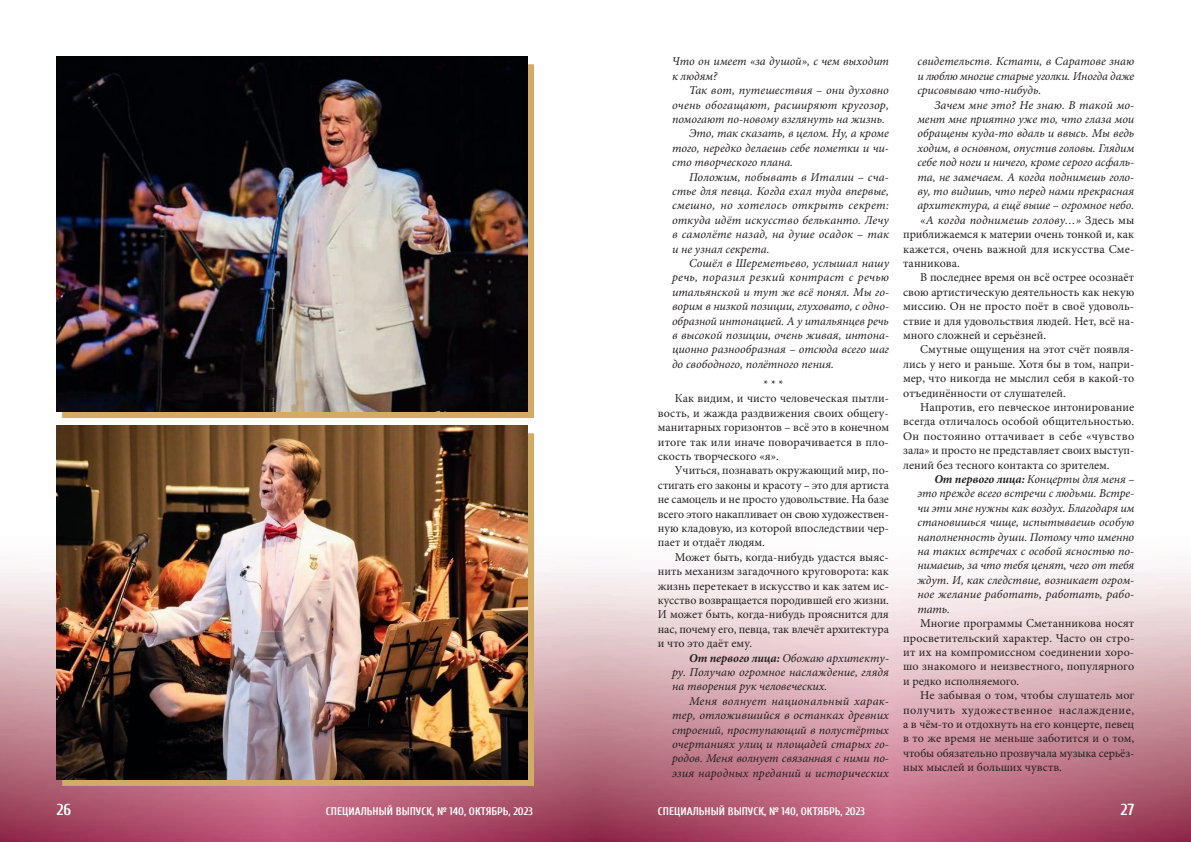
<style>
.page{position:relative;width:1191px;height:842px;background:#fff}
.page>*{position:absolute;margin:0;border:0;box-sizing:border-box;transform-origin:0 0}
.t1{font:700 16px "Cuprum";color:#fff}
.t2{font:italic 12px/14.4px "Minion Pro";color:#231f20}
.t3{font:12px/14.4px "Minion Pro";color:#231f20;text-align:justify}
.t4{font:italic 12px "Minion Pro";letter-spacing:.025em;color:#231f20}
.t5{font:12px "Minion Pro";letter-spacing:.025em;color:#231f20}
.t6{font:italic 12px "Minion Pro";letter-spacing:.02em;color:#231f20}
.t7{font:700 11px "Cuprum";color:#fff}
.s1{font-weight:700}
.s2{font-style:normal}
</style>
<div class="page">
<img style="left:0;top:771px;width:595px;height:71px">
<img style="left:0;top:522px;width:57px;height:249px">
<img style="left:533px;top:522px;width:62px;height:249px">
<img style="left:595px;top:565px;width:596px;height:277px">
<img style="left:62px;top:65px;width:471px;height:352px">
<img style="left:57px;top:57px;width:470px;height:354px">
<img style="left:62px;top:433px;width:471px;height:353px">
<img style="left:57px;top:425px;width:470px;height:355px">
<p class="t2" style="left:672px;top:54px;width:218px">Что он имеет «за душой», с чем выходит к людям?</p>
<p class="t2" style="left:689px;top:83px;width:201px">Так вот, путешествия – они духовно</p>
<p class="t2" style="left:672px;top:98px;width:218px">очень обогащают, расширяют кругозор,</p>
<p class="t2" style="left:672px;top:112px;width:214px">помогают по-новому взглянуть на жизнь.</p>
<p class="t2" style="left:689px;top:126px;width:201px">Это, так сказать, в целом. Ну, а кроме</p>
<p class="t2" style="left:672px;top:141px;width:218px">того, нередко делаешь себе пометки и чи-</p>
<p class="t2" style="left:672px;top:155px;width:122px">сто творческого плана.</p>
<p class="t2" style="left:689px;top:170px;width:201px">Положим, побывать в Италии – сча-</p>
<p class="t2" style="left:672px;top:184px;width:218px">стье для певца. Когда ехал туда впервые,</p>
<p class="t4" style="left:672px;top:197px;width:218px">смешно, но хотелось открыть секрет:</p>
<p class="t2" style="left:672px;top:213px;width:218px">откуда идёт искусство бельканто. Лечу</p>
<p class="t2" style="left:672px;top:227px;width:218px">в самолёте назад, на душе осадок – так</p>
<p class="t2" style="left:672px;top:242px;width:99px">и не узнал секрета.</p>
<p class="t2" style="left:689px;top:256px;width:201px">Сошёл в Шереметьево, услышал нашу</p>
<p class="t6" style="left:672px;top:269px;width:218px">речь, поразил резкий контраст с речью</p>
<p class="t2" style="left:672px;top:285px;width:218px">итальянской и тут же всё понял. Мы го-</p>
<p class="t2" style="left:672px;top:299px;width:218px">ворим в низкой позиции, глуховато, с одно-</p>
<p class="t2" style="left:672px;top:314px;width:218px">образной интонацией. А у итальянцев речь</p>
<p class="t2" style="left:672px;top:328px;width:218px">в высокой позиции, очень живая, интона-</p>
<p class="t2" style="left:672px;top:342px;width:218px">ционно разнообразная – отсюда всего шаг</p>
<p class="t2" style="left:672px;top:357px;width:163px">до свободного, полётного пения.</p>
<p class="t3" style="left:763px;top:377px;width:21px">* * *</p>
<p class="t3" style="left:675px;top:391px;width:216px">Как видим, и чисто человеческая пытли-</p>
<p class="t3" style="left:658px;top:406px;width:232px">вость, и жажда раздвижения своих общегу-</p>
<p class="t3" style="left:658px;top:420px;width:233px">манитарных горизонтов – всё это в конечном</p>
<p class="t3" style="left:658px;top:435px;width:232px">итоге так или иначе поворачивается в пло-</p>
<p class="t3" style="left:658px;top:449px;width:122px">скость творческого «я».</p>
<p class="t3" style="left:675px;top:463px;width:216px">Учиться, познавать окружающий мир, по-</p>
<p class="t3" style="left:658px;top:478px;width:232px">стигать его законы и красоту – это для артиста</p>
<p class="t3" style="left:658px;top:492px;width:232px">не самоцель и не просто удовольствие. На базе</p>
<p class="t3" style="left:658px;top:507px;width:232px">всего этого накапливает он свою художествен-</p>
<p class="t3" style="left:658px;top:521px;width:233px">ную кладовую, из которой впоследствии чер-</p>
<p class="t3" style="left:658px;top:535px;width:109px">пает и отдаёт людям.</p>
<p class="t3" style="left:675px;top:550px;width:215px">Может быть, когда- нибудь удастся выяс-</p>
<p class="t3" style="left:658px;top:564px;width:233px">нить механизм загадочного круговорота: как</p>
<p class="t3" style="left:658px;top:579px;width:233px">жизнь перетекает в искусство и как затем ис-</p>
<p class="t3" style="left:658px;top:593px;width:233px">кусство возвращается породившей его жизни.</p>
<p class="t3" style="left:658px;top:607px;width:233px">И может быть, когда- нибудь прояснится для</p>
<p class="t3" style="left:658px;top:622px;width:233px">нас, почему его, певца, так влечёт архитектура</p>
<p class="t3" style="left:658px;top:636px;width:96px">и что это даёт ему.</p>
<p class="t2" style="left:689px;top:650px;width:201px"><span class="s1">От первого лица:</span> Обожаю архитекту-</p>
<p class="t2" style="left:672px;top:665px;width:218px">ру. Получаю огромное наслаждение, глядя</p>
<p class="t2" style="left:672px;top:679px;width:157px">на творения рук человеческих.</p>
<p class="t4" style="left:689px;top:693px;width:201px">Меня волнует национальный харак-</p>
<p class="t2" style="left:672px;top:708px;width:218px">тер, отложившийся в останках древних</p>
<p class="t2" style="left:672px;top:722px;width:218px">строений, проступающий в полустёртых</p>
<p class="t2" style="left:672px;top:737px;width:218px">очертаниях улиц и площадей старых го-</p>
<p class="t2" style="left:672px;top:751px;width:218px">родов. Меня волнует связанная с ними по-</p>
<p class="t2" style="left:672px;top:766px;width:218px">эзия народных преданий и исторических</p>
<p class="t2" style="left:917px;top:54px;width:218px;text-align:justify">свидетельств. Кстати, в Саратове знаю и люблю многие старые уголки. Иногда даже срисовываю что-нибудь.</p>
<p class="t2" style="left:934px;top:98px;width:201px">Зачем мне это? Не знаю. В такой мо-</p>
<p class="t2" style="left:917px;top:112px;width:218px">мент мне приятно уже то, что глаза мои</p>
<p class="t2" style="left:917px;top:126px;width:218px">обращены куда-то вдаль и ввысь. Мы ведь</p>
<p class="t2" style="left:917px;top:141px;width:218px">ходим, в основном, опустив головы. Глядим</p>
<p class="t2" style="left:917px;top:155px;width:218px">себе под ноги и ничего, кроме серого асфаль-</p>
<p class="t2" style="left:917px;top:170px;width:218px">та, не замечаем. А когда поднимешь голо-</p>
<p class="t2" style="left:917px;top:184px;width:218px">ву, то видишь, что перед нами прекрасная</p>
<p class="t2" style="left:917px;top:198px;width:218px">архитектура, а ещё выше – огромное небо.</p>
<p class="t2" style="left:920px;top:213px;width:216px">«А когда поднимешь голову…» <span class="s2">Здесь мы</span></p>
<p class="t3" style="left:903px;top:227px;width:233px">приближаемся к материи очень тонкой и, как</p>
<p class="t3" style="left:903px;top:242px;width:233px">кажется, очень важной для искусства Сме-</p>
<p class="t3" style="left:903px;top:256px;width:58px">танникова.</p>
<p class="t3" style="left:920px;top:270px;width:215px">В последнее время он всё острее осознаёт</p>
<p class="t3" style="left:903px;top:285px;width:233px">свою артистическую деятельность как некую</p>
<p class="t3" style="left:903px;top:299px;width:233px">миссию. Он не просто поёт в своё удоволь-</p>
<p class="t3" style="left:903px;top:314px;width:233px">ствие и для удовольствия людей. Нет, всё на-</p>
<p class="t3" style="left:903px;top:328px;width:144px">много сложней и серьёзней.</p>
<p class="t3" style="left:920px;top:342px;width:215px">Смутные ощущения на этот счёт появля-</p>
<p class="t3" style="left:903px;top:357px;width:233px">лись у него и раньше. Хотя бы в том, напри-</p>
<p class="t3" style="left:903px;top:371px;width:233px">мер, что никогда не мыслил себя в какой-то</p>
<p class="t3" style="left:903px;top:386px;width:164px">отъединённости от слушателей.</p>
<p class="t3" style="left:920px;top:400px;width:216px">Напротив, его певческое интонирование</p>
<p class="t3" style="left:903px;top:414px;width:232px">всегда отличалось особой общительностью.</p>
<p class="t5" style="left:903px;top:428px;width:232px">Он постоянно оттачивает в себе «чувство</p>
<p class="t3" style="left:903px;top:443px;width:233px">зала» и просто не представляет своих выступ-</p>
<p class="t3" style="left:903px;top:458px;width:208px">лений без тесного контакта со зрителем.</p>
<p class="t2" style="left:934px;top:472px;width:201px"><span class="s1">От первого лица:</span> Концерты для меня –</p>
<p class="t2" style="left:917px;top:486px;width:218px">это прежде всего встречи с людьми. Встре-</p>
<p class="t2" style="left:917px;top:501px;width:218px">чи эти мне нужны как воздух. Благодаря им</p>
<p class="t2" style="left:917px;top:515px;width:218px">становишься чище, испытываешь особую</p>
<p class="t2" style="left:917px;top:530px;width:218px">наполненность души. Потому что именно</p>
<p class="t2" style="left:917px;top:544px;width:218px">на таких встречах с особой ясностью по-</p>
<p class="t2" style="left:917px;top:558px;width:218px">нимаешь, за что тебя ценят, чего от тебя</p>
<p class="t2" style="left:917px;top:573px;width:218px">ждут. И, как следствие, возникает огром-</p>
<p class="t2" style="left:917px;top:587px;width:218px">ное желание работать, работать, рабо-</p>
<p class="t2" style="left:917px;top:602px;width:34px">тать.</p>
<p class="t3" style="left:903px;top:616px;width:233px;text-indent:17px">Многие программы Сметанникова носят просветительский характер. Часто он стро&shy;ит их на компромиссном соединении хоро&shy;шо знакомого и неизвестного, популярного и редко исполняемого.</p>
<p class="t3" style="left:903px;top:688px;width:233px;text-indent:17px">Не забывая о том, чтобы слушатель мог получить художественное наслаждение, а в чём-то и отдохнуть на его концерте, певец в то же время не меньше заботится и о том, чтобы обязательно прозвучала музыка серьёз&shy;ных мыслей и больших чувств.</p>
<h1 class="t1" style="left:57px;top:801px;width:16px">26</h1>
<p class="t7" style="left:326px;top:805px;width:209px">СПЕЦИАЛЬНЫЙ ВЫПУСК, № 140, ОКТЯБРЬ, 2023</p>
<p class="t7" style="left:658px;top:805px;width:209px">СПЕЦИАЛЬНЫЙ ВЫПУСК, № 140, ОКТЯБРЬ, 2023</p>
<h1 class="t1" style="left:1120px;top:801px;width:15px">27</h1>
</div>
